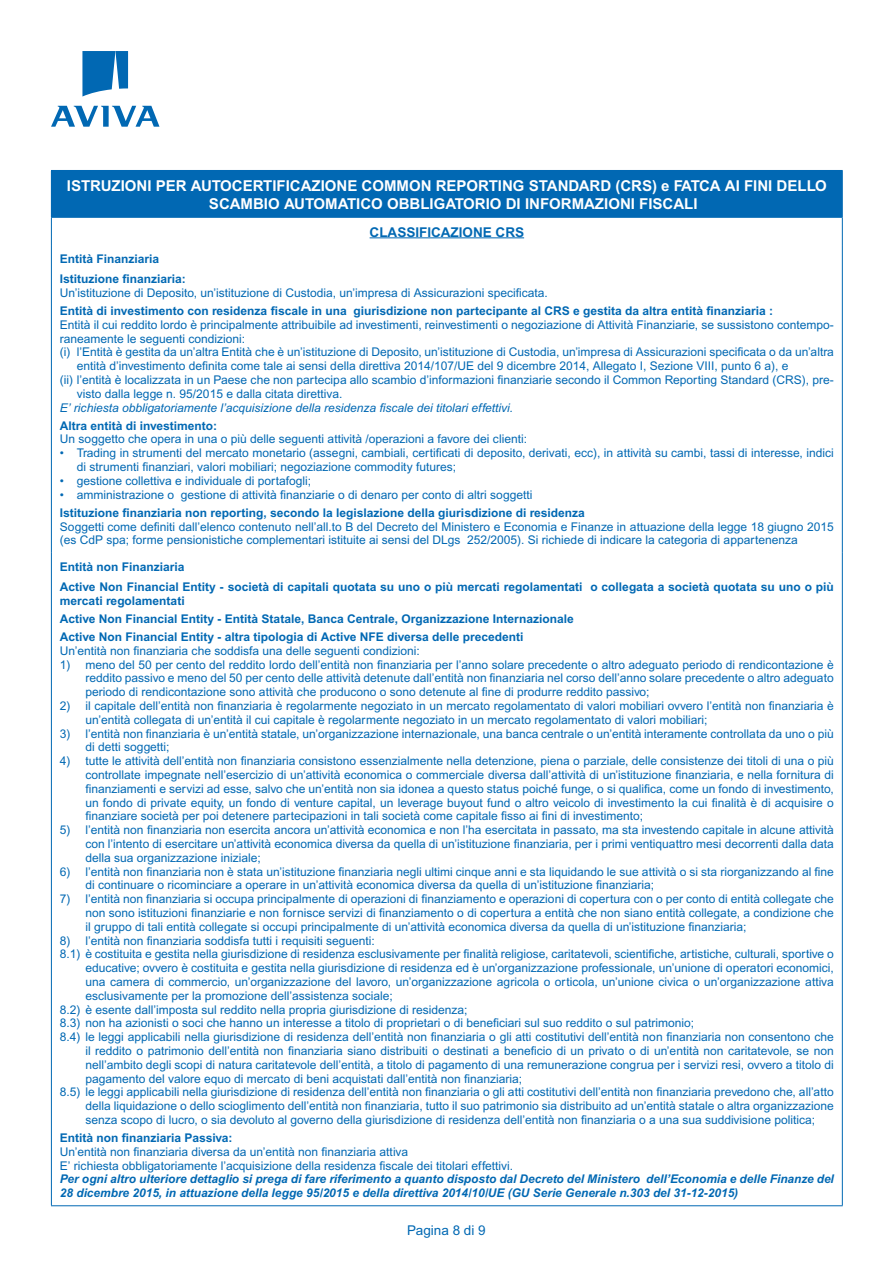
<style>
.page{position:relative;width:893px;height:1263px;background:#fff}
.page>*{position:absolute;margin:0;border:0;box-sizing:border-box;transform-origin:0 0}
.t1{font:700 15px/18px "Arial";color:#fff}
.t2{font:700 13.5px "Arial";color:#0168b3}
.t3{font:13.5px "Arial";color:#0168b3}
.t4{font:12px/13.8px "Arial";color:#0168b3}
.t5{font:700 12px/20.1px "Arial";color:#0168b3}
.t6{font:italic 700 12px/13.8px "Arial";color:#0168b3}
.t7{font:italic 12px "Arial";color:#0168b3}
</style>
<div class="page">
<svg style="left:82px;top:51px;width:46px;height:46px"></svg>
<svg style="left:51px;top:106px;width:108px;height:21px"></svg>
<div style="left:51px;top:170px;width:791px;height:47px;background:#0168b3"></div>
<hr style="left:51px;top:1205px;width:792px;height:1px;background:#0168b3">
<hr style="left:51px;top:170px;width:792px;height:1px;background:#0168b3">
<hr style="left:842px;top:171px;width:1px;height:46px;background:#0168b3">
<hr style="left:51px;top:217px;width:792px;height:1px;background:#0168b3">
<svg style="left:51px;top:218px;width:1px;height:27px"></svg>
<svg style="left:842px;top:218px;width:1px;height:27px"></svg>
<hr style="left:51px;top:245px;width:1px;height:308px;background:#0168b3">
<hr style="left:842px;top:245px;width:1px;height:308px;background:#0168b3">
<hr style="left:51px;top:553px;width:1px;height:652px;background:#0168b3">
<hr style="left:842px;top:553px;width:1px;height:652px;background:#0168b3">
<hr style="left:370px;top:237px;width:154px;height:1px;background:#0168b3">
<p class="t1" style="left:209px;top:176px;width:619px;text-indent:-142px">ISTRUZIONI PER AUTOCERTIFICAZIONE COMMON REPORTING STANDARD (CRS) e FATCA AI FINI DELLO<br>SCAMBIO AUTOMATICO OBBLIGATORIO DI INFORMAZIONI FISCALI</p>
<p class="t2" style="left:370px;top:224px;width:156px">CLASSIFICAZIONE CRS</p>
<p class="t5" style="left:60px;top:249px;width:128px">Entità Finanziaria<br>Istituzione finanziaria:</p>
<p class="t4" style="left:60px;top:286px;width:489px">Un’istituzione di Deposito, un’istituzione di Custodia, un’impresa di Assicurazioni specificata.</p>
<p class="t5" style="left:60px;top:301px;width:715px">Entità di investimento con residenza fiscale in una giurisdizione non partecipante al CRS e gestita da altra entità finanziaria :</p>
<p class="t4" style="left:60px;top:318px;width:775px">Entità il cui reddito lordo è principalmente attribuibile ad investimenti, reinvestimenti o negoziazione di Attività Finanziarie, se sussistono contempo-</p>
<p class="t4" style="left:60px;top:331px;width:187px">raneamente le seguenti condizioni:</p>
<p class="t4" style="left:60px;top:345px;width:775px">(i) l’Entità è gestita da un’altra Entità che è un’istituzione di Deposito, un’istituzione di Custodia, un’impresa di Assicurazioni specificata o da un’altra</p>
<p class="t4" style="left:77px;top:359px;width:713px">entità d’investimento definita come tale ai sensi della direttiva 2014/107/UE del 9 dicembre 2014, Allegato I, Sezione VIII, punto 6 a), e</p>
<p class="t4" style="left:60px;top:373px;width:775px">(ii) l’entità è localizzata in un Paese che non partecipa allo scambio d’informazioni finanziarie secondo il Common Reporting Standard (CRS), pre-</p>
<p class="t4" style="left:77px;top:387px;width:267px">visto dalla legge n. 95/2015 e dalla citata direttiva.</p>
<p class="t7" style="left:60px;top:400px;width:455px">E’ richiesta obbligatoriamente l’acquisizione della residenza fiscale dei titolari effettivi.</p>
<p class="t5" style="left:60px;top:415px;width:159px">Altra entità di investimento:</p>
<p class="t4" style="left:60px;top:432px;width:469px">Un soggetto che opera in una o più delle seguenti attività /operazioni a favore dei clienti:</p>
<p class="t4" style="left:77px;top:446px;width:758px;text-indent:-17px">• Trading in strumenti del mercato monetario (assegni, cambiali, certificati di deposito, derivati, ecc), in attività su cambi, tassi di interesse, indici di strumenti finanziari, valori mobiliari; negoziazione commodity futures;</p>
<p class="t4" style="left:60px;top:474px;width:253px">• gestione collettiva e individuale di portafogli;</p>
<p class="t4" style="left:60px;top:488px;width:474px">• amministrazione o gestione di attività finanziarie o di denaro per conto di altri soggetti</p>
<p class="t5" style="left:60px;top:502px;width:526px">Istituzione finanziaria non reporting, secondo la legislazione della giurisdizione di residenza</p>
<p class="t4" style="left:60px;top:519px;width:775px">Soggetti come definiti dall’elenco contenuto nell’all.to B del Decreto del Ministero e Economia e Finanze in attuazione della legge 18 giugno 2015 (es CdP spa; forme pensionistiche complementari istituite ai sensi del DLgs 252/2005). Si richiede di indicare la categoria di appartenenza</p>
<p class="t5" style="left:60px;top:556px;width:775px">Entità non Finanziaria<br>Active Non Financial Entity - società di capitali quotata su uno o più mercati regolamentati o collegata a società quotata su uno o più</p>
<p class="t5" style="left:60px;top:591px;width:515px;line-height:18px">mercati regolamentati<br>Active Non Financial Entity - Entità Statale, Banca Centrale, Organizzazione Internazionale<br>Active Non Financial Entity - altra tipologia di Active NFE diversa delle precedenti</p>
<p class="t4" style="left:60px;top:644px;width:361px">Un’entità non finanziaria che soddisfa una delle seguenti condizioni:</p>
<p class="t4" style="left:85px;top:657px;width:750px;text-align:justify;text-indent:-26px">1) meno del 50 per cento del reddito lordo dell’entità non finanziaria per l’anno solare precedente o altro adeguato periodo di rendicontazione è reddito passivo e meno del 50 per cento delle attività detenute dall’entità non finanziaria nel corso dell’anno solare precedente o altro adeguato periodo di rendicontazione sono attività che producono o sono detenute al fine di produrre reddito passivo;</p>
<p class="t4" style="left:85px;top:699px;width:750px;text-indent:-26px">2) il capitale dell’entità non finanziaria è regolarmente negoziato in un mercato regolamentato di valori mobiliari ovvero l’entità non finanziaria è un’entità collegata di un’entità il cui capitale è regolarmente negoziato in un mercato regolamentato di valori mobiliari;</p>
<p class="t4" style="left:85px;top:726px;width:750px;text-indent:-26px">3) l’entità non finanziaria è un’entità statale, un’organizzazione internazionale, una banca centrale o un’entità interamente controllata da uno o più di detti soggetti;</p>
<p class="t4" style="left:85px;top:754px;width:750px;text-align:justify;text-indent:-26px">4) tutte le attività dell’entità non finanziaria consistono essenzialmente nella detenzione, piena o parziale, delle consistenze dei titoli di una o più controllate impegnate nell’esercizio di un’attività economica o commerciale diversa dall’attività di un’istituzione finanziaria, e nella fornitura di finanziamenti e servizi ad esse, salvo che un’entità non sia idonea a questo status poiché funge, o si qualifica, come un fondo di investimento, un fondo di private equity, un fondo di venture capital, un leverage buyout fund o altro veicolo di investimento la cui finalità è di acquisire o finanziare società per poi detenere partecipazioni in tali società come capitale fisso ai fini di investimento;</p>
<p class="t4" style="left:85px;top:823px;width:750px;text-align:justify;text-indent:-26px">5) l’entità non finanziaria non esercita ancora un’attività economica e non l’ha esercitata in passato, ma sta investendo capitale in alcune attività con l’intento di esercitare un’attività economica diversa da quella di un’istituzione finanziaria, per i primi ventiquattro mesi decorrenti dalla data della sua organizzazione iniziale;</p>
<p class="t4" style="left:85px;top:864px;width:750px;text-indent:-26px">6) l’entità non finanziaria non è stata un’istituzione finanziaria negli ultimi cinque anni e sta liquidando le sue attività o si sta riorganizzando al fine di continuare o ricominciare a operare in un’attività economica diversa da quella di un’istituzione finanziaria;</p>
<p class="t4" style="left:85px;top:892px;width:750px;text-align:justify;text-indent:-26px">7) l’entità non finanziaria si occupa principalmente di operazioni di finanziamento e operazioni di copertura con o per conto di entità collegate che non sono istituzioni finanziarie e non fornisce servizi di finanziamento o di copertura a entità che non siano entità collegate, a condizione che il gruppo di tali entità collegate si occupi principalmente di un’attività economica diversa da quella di un’istituzione finanziaria;</p>
<p class="t4" style="left:60px;top:933px;width:316px">8) l’entità non finanziaria soddisfa tutti i requisiti seguenti:</p>
<p class="t4" style="left:60px;top:947px;width:775px">8.1) è costituita e gestita nella giurisdizione di residenza esclusivamente per finalità religiose, caritatevoli, scientifiche, artistiche, culturali, sportive o</p>
<p class="t4" style="left:85px;top:961px;width:750px">educative; ovvero è costituita e gestita nella giurisdizione di residenza ed è un’organizzazione professionale, un’unione di operatori economici,</p>
<p class="t4" style="left:85px;top:975px;width:750px">una camera di commercio, un’organizzazione del lavoro, un’organizzazione agricola o orticola, un’unione civica o un’organizzazione attiva</p>
<p class="t4" style="left:85px;top:989px;width:309px">esclusivamente per la promozione dell’assistenza sociale;</p>
<p class="t4" style="left:60px;top:1002px;width:409px">8.2) è esente dall’imposta sul reddito nella propria giurisdizione di residenza;</p>
<p class="t4" style="left:60px;top:1016px;width:636px">8.3) non ha azionisti o soci che hanno un interesse a titolo di proprietari o di beneficiari sul suo reddito o sul patrimonio;</p>
<p class="t4" style="left:60px;top:1030px;width:775px">8.4) le leggi applicabili nella giurisdizione di residenza dell’entità non finanziaria o gli atti costitutivi dell’entità non finanziaria non consentono che</p>
<p class="t4" style="left:85px;top:1044px;width:750px">il reddito o patrimonio dell’entità non finanziaria siano distribuiti o destinati a beneficio di un privato o di un’entità non caritatevole, se non</p>
<p class="t4" style="left:85px;top:1058px;width:750px">nell’ambito degli scopi di natura caritatevole dell’entità, a titolo di pagamento di una remunerazione congrua per i servizi resi, ovvero a titolo di</p>
<p class="t4" style="left:85px;top:1071px;width:438px">pagamento del valore equo di mercato di beni acquistati dall’entità non finanziaria;</p>
<p class="t4" style="left:60px;top:1085px;width:775px">8.5) le leggi applicabili nella giurisdizione di residenza dell’entità non finanziaria o gli atti costitutivi dell’entità non finanziaria prevedono che, all’atto</p>
<p class="t4" style="left:85px;top:1099px;width:750px">della liquidazione o dello scioglimento dell’entità non finanziaria, tutto il suo patrimonio sia distribuito ad un’entità statale o altra organizzazione</p>
<p class="t4" style="left:85px;top:1113px;width:731px">senza scopo di lucro, o sia devoluto al governo della giurisdizione di residenza dell’entità non finanziaria o a una sua suddivisione politica;</p>
<p class="t5" style="left:60px;top:1127px;width:174px">Entità non finanziaria Passiva:</p>
<p class="t4" style="left:60px;top:1145px;width:455px">Un’entità non finanziaria diversa da un’entità non finanziaria attiva<br>E’ richiesta obbligatoriamente l’acquisizione della residenza fiscale dei titolari effettivi.</p>
<p class="t6" style="left:60px;top:1172px;width:775px">Per ogni altro ulteriore dettaglio si prega di fare riferimento a quanto disposto dal Decreto del Ministero dell’Economia e delle Finanze del<br>28 dicembre 2015, in attuazione della legge 95/2015 e della direttiva 2014/10/UE (GU Serie Generale n.303 del 31-12-2015)</p>
<p class="t3" style="left:407px;top:1223px;width:80px">Pagina 8 di 9</p>
</div>
